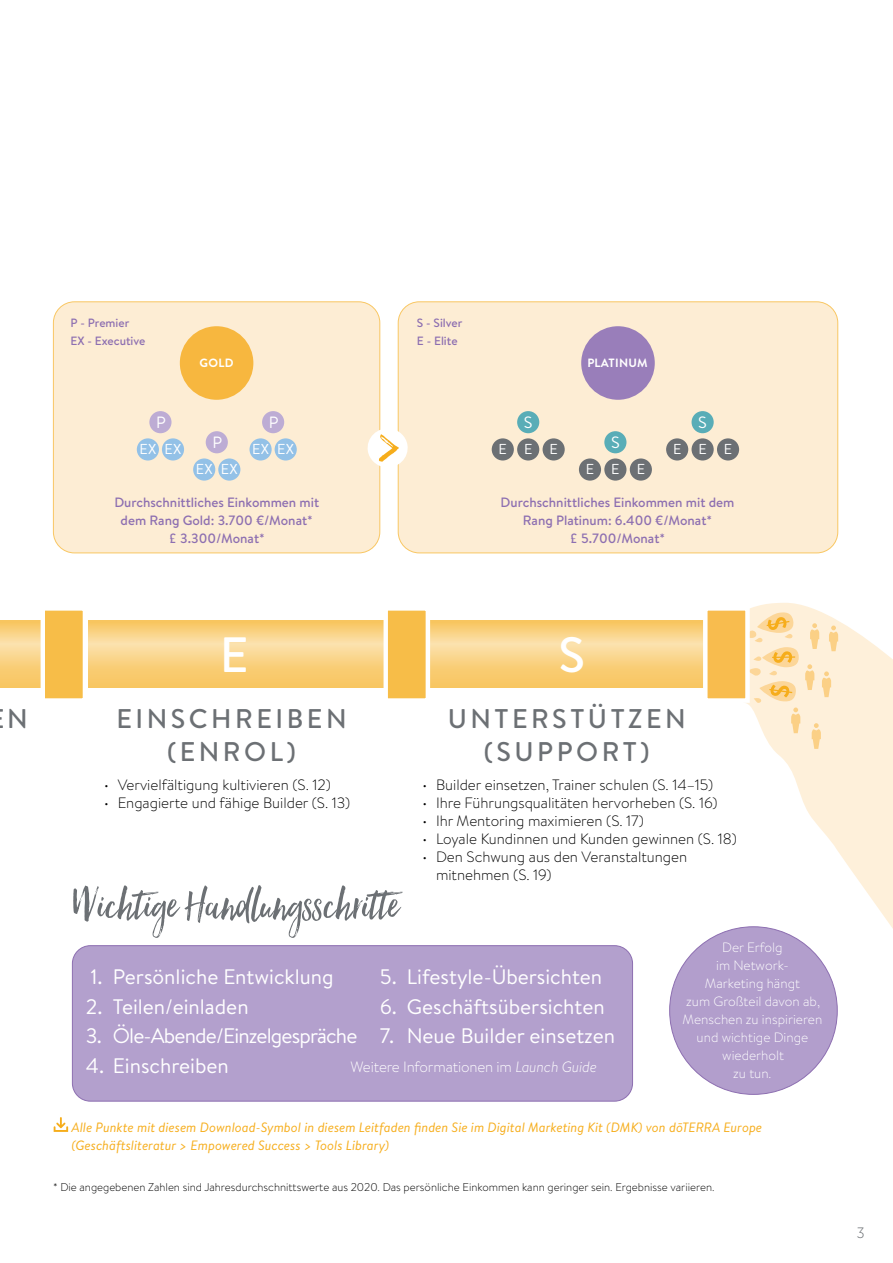
<style>
.page{position:relative;width:893px;height:1263px;background:#fff}
.page>*{position:absolute;margin:0;border:0;box-sizing:border-box;transform-origin:0 0}
.t1{font:95.4px "Hello Beautiful";color:#f6ad1b}
.t2{font:54px "Hello Beautiful";color:#6c7074}
.t3{font:500 49.5px "Brandon Text";color:#fff}
.t4{font:500 27px/32.4px "Brandon Text";letter-spacing:.13em;color:#6c7074;text-align:center}
.t5{font:21px "Brandon Text";color:#fff}
.t6{font:21px "Brandon Text";letter-spacing:-.04em;color:#fff}
.t7{font:16.35px "Brandon Text";color:#fff}
.t8{font:300 15px/18px "Brandon Text";color:#000}
.t9{font:300 15px "Brandon Text";letter-spacing:-.01em;color:#fff}
.t10{font:300 15px "Gotham Narrow";color:#6c7074}
.t11{font:14.4px "Brandon Text";letter-spacing:.605em;color:#fff}
.t12{font:italic 13.5px/18px "Brandon Text";color:#f6ad1b}
.t13{font:500 13.5px/18px "Brandon Text";color:#8d6fb1;text-align:center}
.t14{font:300 13.5px/18px "Brandon Text";color:#fff;text-align:center}
.t15{font:500 12px/18px "Brandon Text";color:#8d6fb1}
.t16{font:700 12px "Brandon Text";letter-spacing:.02em;color:#fff}
.t17{font:300 11.25px "Brandon Text";color:#000}
.s1{font-style:italic}
</style>
<div class="page">
<div style="left:670px;top:927px;width:167px;height:167px;background:#b29ecc;border-radius:50%"></div>
<div style="left:72px;top:946px;width:561px;height:155px;background:#b3a0cd;border-radius:18px"></div>
<div style="left:72px;top:945px;width:561px;height:156px;border:1px solid #8d6fb1;border-radius:18px"></div>
<svg style="left:0;top:621px;width:40px;height:67px;background:#f9d181"></svg>
<svg style="left:88px;top:621px;width:295px;height:67px;background:#f9d181"></svg>
<svg style="left:430px;top:621px;width:273px;height:67px;background:#f9d181"></svg>
<svg style="left:743px;top:603px;width:150px;height:391px"></svg>
<div style="left:40px;top:606px;width:47px;height:97px;background:#f7bd48;border:4px solid #fff"></div>
<div style="left:383px;top:606px;width:47px;height:97px;background:#f7bd48;border:4px solid #fff"></div>
<svg style="left:745px;top:611px;width:93px;height:138px;background:#fde9c8"></svg>
<div style="left:53px;top:302px;width:327px;height:251px;background:#fdedd4;border-radius:21px"></div>
<div style="left:53px;top:301px;width:327px;height:252px;border:1px solid #f6ad1b;border-radius:21px"></div>
<div style="left:398px;top:302px;width:440px;height:251px;background:#fdedd4;border-radius:21px"></div>
<div style="left:398px;top:301px;width:440px;height:252px;border:1px solid #f6ad1b;border-radius:21px"></div>
<svg style="left:367px;top:358px;width:41px;height:148px"></svg>
<svg style="left:54px;top:1117px;width:14px;height:15px"></svg>
<div style="left:703px;top:606px;width:47px;height:97px;background:#f8bc4e;border:4px solid #fff"></div>
<div style="left:180px;top:326px;width:73px;height:74px;background:#f7b73f;border-radius:50%"></div>
<div style="left:581px;top:326px;width:74px;height:74px;background:#997eba;border-radius:50%"></div>
<div style="left:149px;top:411px;width:23px;height:22px;background:#bdacd4;border-radius:50%"></div>
<div style="left:137px;top:438px;width:22px;height:22px;background:#93c1e7;border-radius:50%"></div>
<div style="left:162px;top:438px;width:22px;height:22px;background:#93c1e7;border-radius:50%"></div>
<div style="left:262px;top:411px;width:22px;height:22px;background:#bdacd4;border-radius:50%"></div>
<div style="left:249px;top:438px;width:23px;height:22px;background:#93c1e7;border-radius:50%"></div>
<div style="left:275px;top:438px;width:22px;height:22px;background:#93c1e7;border-radius:50%"></div>
<div style="left:517px;top:411px;width:22px;height:22px;background:#59adb7;border-radius:50%"></div>
<div style="left:492px;top:438px;width:22px;height:22px;background:#6c7074;border-radius:50%"></div>
<div style="left:517px;top:438px;width:22px;height:22px;background:#6c7074;border-radius:50%"></div>
<div style="left:543px;top:438px;width:22px;height:22px;background:#6c7074;border-radius:50%"></div>
<div style="left:691px;top:411px;width:23px;height:22px;background:#59adb7;border-radius:50%"></div>
<div style="left:666px;top:438px;width:22px;height:22px;background:#6c7074;border-radius:50%"></div>
<div style="left:691px;top:438px;width:23px;height:22px;background:#6c7074;border-radius:50%"></div>
<div style="left:717px;top:438px;width:22px;height:22px;background:#6c7074;border-radius:50%"></div>
<div style="left:604px;top:431px;width:22px;height:22px;background:#59adb7;border-radius:50%"></div>
<div style="left:579px;top:458px;width:22px;height:23px;background:#6c7074;border-radius:50%"></div>
<div style="left:604px;top:458px;width:22px;height:23px;background:#6c7074;border-radius:50%"></div>
<div style="left:630px;top:458px;width:22px;height:23px;background:#6c7074;border-radius:50%"></div>
<div style="left:206px;top:431px;width:22px;height:22px;background:#bdacd4;border-radius:50%"></div>
<div style="left:193px;top:458px;width:22px;height:23px;background:#93c1e7;border-radius:50%"></div>
<div style="left:218px;top:458px;width:22px;height:23px;background:#93c1e7;border-radius:50%"></div>
<p class="t15" style="left:71px;top:313px;width:76px">P - Premier<br>EX - Executive</p>
<p class="t15" style="left:417px;top:313px;width:47px">S - Silver<br>E - Elite</p>
<p class="t16" style="left:200px;top:354px;width:35px">GOLD</p>
<p class="t16" style="left:587px;top:354px;width:62px">PLATINUM</p>
<p class="t7" style="left:156px;top:411px;width:11px">P</p>
<p class="t11" style="left:139px;top:439px;width:43px">EX EX</p>
<p class="t7" style="left:212px;top:431px;width:11px">P</p>
<p class="t11" style="left:196px;top:460px;width:43px">EX EX</p>
<p class="t7" style="left:269px;top:411px;width:11px">P</p>
<p class="t11" style="left:252px;top:439px;width:43px">EX EX</p>
<h1 class="t1" style="left:378px;top:394px;width:23px">&gt;</h1>
<p class="t7" style="left:524px;top:411px;width:10px">S</p>
<p class="t11" style="left:499px;top:439px;width:61px">EEE</p>
<p class="t7" style="left:611px;top:431px;width:10px">S</p>
<p class="t11" style="left:586px;top:460px;width:61px">EEE</p>
<p class="t7" style="left:698px;top:411px;width:10px">S</p>
<p class="t11" style="left:673px;top:439px;width:61px">EEE</p>
<p class="t13" style="left:114px;top:493px;width:206px">Durchschnittliches Einkommen mit dem Rang Gold: 3.700 €/Monat*<br>£ 3.300/Monat*</p>
<p class="t13" style="left:501px;top:493px;width:235px">Durchschnittliches Einkommen mit dem<br>Rang Platinum: 6.400 €/Monat*<br>£ 5.700/Monat*</p>
<h3 class="t4" style="left:7px;top:702px;width:22px">N</h3>
<h3 class="t3" style="left:220px;top:621px;width:30px">E</h3>
<h3 class="t3" style="left:558px;top:621px;width:28px">S</h3>
<h3 class="t4" style="left:116px;top:702px;width:232px">EINSCHREIBEN (ENROL)</h3>
<p class="t8" style="left:104px;top:775px;width:228px">• Vervielfältigung kultivieren (S. 12)</p>
<p class="t8" style="left:104px;top:793px;width:247px">• Engagierte und fähige Builder (S. 13)</p>
<h2 class="t2" style="left:72px;top:874px;width:329px">Wichtige Handlungsschritte</h2>
<h3 class="t4" style="left:448px;top:702px;width:240px">UNTERSTÜTZEN (SUPPORT)</h3>
<p class="t8" style="left:423px;top:775px;width:292px">• Builder einsetzen, Trainer schulen (S. 14–15)</p>
<p class="t8" style="left:423px;top:793px;width:296px">• Ihre Führungsqualitäten hervorheben (S. 16)</p>
<p class="t8" style="left:423px;top:811px;width:223px">• Ihr Mentoring maximieren (S. 17)</p>
<p class="t8" style="left:423px;top:829px;width:316px">• Loyale Kundinnen und Kunden gewinnen (S. 18)</p>
<p class="t8" style="left:436px;top:847px;width:253px;text-indent:-14px">• Den Schwung aus den Veranstaltungen mitnehmen (S. 19)</p>
<h3 class="t5" style="left:380px;top:962px;width:224px">5. Lifestyle-Übersichten</h3>
<h3 class="t5" style="left:380px;top:992px;width:226px">6. Geschäftsübersichten</h3>
<h3 class="t5" style="left:380px;top:1022px;width:237px">7. Neue Builder einsetzen</h3>
<h3 class="t5" style="left:90px;top:962px;width:245px">1. Persönliche Entwicklung</h3>
<h3 class="t5" style="left:86px;top:992px;width:164px">2. Teilen/einladen</h3>
<h3 class="t6" style="left:86px;top:1022px;width:273px">3. Öle-Abende/Einzelgespräche</h3>
<h3 class="t5" style="left:86px;top:1051px;width:145px">4. Einschreiben</h3>
<p class="t9" style="left:350px;top:1056px;width:248px">Weitere Informationen im <span class="s1">Launch Guide</span></p>
<p class="t14" style="left:683px;top:938px;width:141px">Der Erfolg<br>im Network-<br>Marketing hängt<br>zum Großteil davon ab,<br>Menschen zu inspirieren und wichtige Dinge wiederholt<br>zu tun.</p>
<p class="t12" style="left:71px;top:1118px;width:692px">Alle Punkte mit diesem Download-Symbol in diesem Leitfaden finden Sie im Digital Marketing Kit (DMK) von dōTERRA Europe (Geschäftsliteratur &gt; Empowered Success &gt; Tools Library)</p>
<p class="t17" style="left:53px;top:1180px;width:663px">* Die angegebenen Zahlen sind Jahresdurchschnittswerte aus 2020. Das persönliche Einkommen kann geringer sein. Ergebnisse variieren.</p>
<p class="t10" style="left:857px;top:1223px;width:9px">3</p>
</div>
